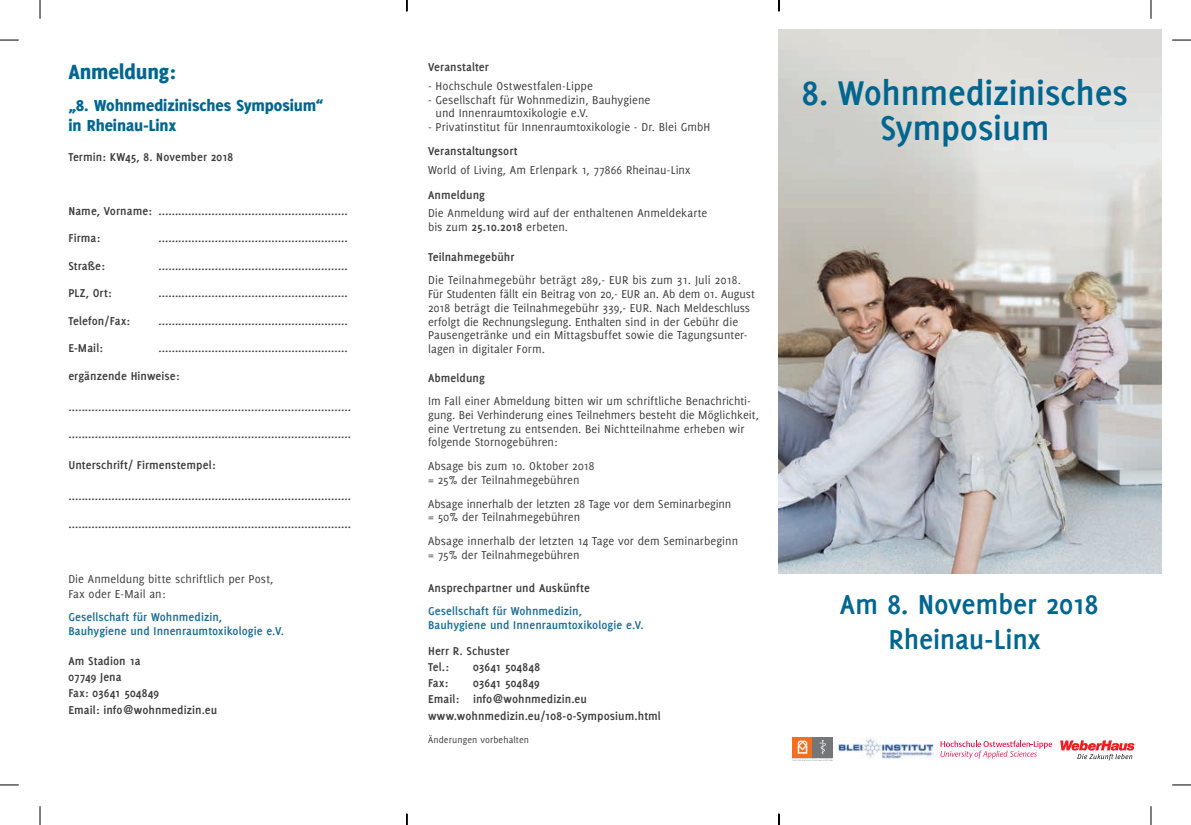
<style>
.page{position:relative;width:1191px;height:825px;background:#fff}
.page>*{position:absolute;margin:0;border:0;box-sizing:border-box;transform-origin:0 0}
.t1{font:700 37.5px/35px "Delicious";letter-spacing:-.01em;color:#01668f;text-align:center}
.t2{font:700 30px/34.6px "Delicious";letter-spacing:-.005em;color:#01668f;text-align:center}
.t3{font:800 22.5px "Delicious";letter-spacing:-.005em;color:#01668f}
.t4{font:800 17.5px/20px "Delicious";letter-spacing:-.005em;color:#01668f}
.t5{font:700 12.5px/16px "Delicious";letter-spacing:.005em;color:#3e3e3f}
.t6{font:12.5px/13.8px "Delicious";color:#3e3e3f}
.t7{font:700 12.5px/13.8px "Delicious";letter-spacing:.005em;color:#206e96}
.t8{font:10px "Delicious";letter-spacing:.01em;color:#3e3e3f}
.s1{font-weight:700}
</style>
<div class="page">
<img style="left:779px;top:29px;width:382px;height:544px">
<div style="left:792px;top:736px;width:20px;height:20px;background:#f36e21"></div>
<div style="left:812px;top:736px;width:21px;height:20px;background:#757679"></div>
<svg style="left:792px;top:740px;width:40px;height:20px"></svg>
<img style="left:838px;top:737px;width:96px;height:21px">
<svg style="left:940px;top:740px;width:112px;height:18px"></svg>
<svg style="left:1060px;top:740px;width:74px;height:20px"></svg>
<svg style="left:0;top:39px;width:19px;height:2px"></svg>
<svg style="left:1172px;top:39px;width:19px;height:2px"></svg>
<svg style="left:0;top:784px;width:19px;height:1px"></svg>
<svg style="left:1172px;top:784px;width:19px;height:1px"></svg>
<svg style="left:39px;top:0;width:2px;height:19px"></svg>
<svg style="left:39px;top:806px;width:2px;height:18px"></svg>
<svg style="left:1150px;top:0;width:2px;height:19px"></svg>
<svg style="left:1150px;top:806px;width:2px;height:18px"></svg>
<svg style="left:406px;top:0;width:2px;height:11px"></svg>
<svg style="left:406px;top:813px;width:2px;height:11px"></svg>
<svg style="left:778px;top:0;width:2px;height:11px"></svg>
<svg style="left:778px;top:813px;width:2px;height:11px"></svg>
<h3 class="t3" style="left:68px;top:58px;width:109px">Anmeldung:</h3>
<h3 class="t4" style="left:68px;top:95px;width:257px">„8. Wohnmedizinisches Symposium“ in Rheinau-Linx</h3>
<p class="t5" style="left:68px;top:149px;width:166px">Termin: KW45, 8. November 2018</p>
<p class="t5" style="left:68px;top:202px;width:281px">Name, Vorname: .........................................................</p>
<p class="t5" style="left:68px;top:230px;width:33px">Firma:</p>
<p class="t5" style="left:158px;top:230px;width:191px">.........................................................</p>
<p class="t5" style="left:68px;top:257px;width:38px">Straße:</p>
<p class="t5" style="left:158px;top:257px;width:191px">.........................................................</p>
<p class="t5" style="left:68px;top:285px;width:45px">PLZ, Ort:</p>
<p class="t5" style="left:158px;top:285px;width:191px">.........................................................</p>
<p class="t5" style="left:68px;top:312px;width:63px">Telefon/Fax:</p>
<p class="t5" style="left:158px;top:312px;width:191px">.........................................................</p>
<p class="t5" style="left:68px;top:340px;width:36px">E-Mail:</p>
<p class="t5" style="left:158px;top:340px;width:191px">.........................................................</p>
<p class="t5" style="left:68px;top:367px;width:113px">ergänzende Hinweise:</p>
<p class="t5" style="left:68px;top:398px;width:284px">.....................................................................................</p>
<p class="t5" style="left:68px;top:426px;width:284px">.....................................................................................</p>
<p class="t5" style="left:68px;top:457px;width:149px">Unterschrift/ Firmenstempel:</p>
<p class="t5" style="left:68px;top:488px;width:284px">.....................................................................................</p>
<p class="t5" style="left:68px;top:515px;width:284px">.....................................................................................</p>
<p class="t6" style="left:68px;top:570px;width:207px;line-height:15px">Die Anmeldung bitte schriftlich per Post,<br>Fax oder E-Mail an:</p>
<p class="t7" style="left:68px;top:609px;width:217px">Gesellschaft für Wohnmedizin,<br>Bauhygiene und Innenraumtoxikologie e.V.</p>
<p class="t5" style="left:68px;top:652px;width:92px">Am Stadion 1a<br>07749 Jena<br>Fax: 03641 504849</p>
<p class="t5" style="left:68px;top:701px;width:150px">Email: info@wohnmedizin.eu</p>
<p class="t5" style="left:428px;top:59px;width:62px">Veranstalter</p>
<p class="t6" style="left:428px;top:79px;width:166px">- Hochschule Ostwestfalen-Lippe</p>
<p class="t6" style="left:436px;top:92px;width:216px;text-indent:-8px">- Gesellschaft für Wohnmedizin, Bauhygiene und Innenraumtoxikologie e.V.</p>
<p class="t6" style="left:428px;top:120px;width:284px">- Privatinstitut für Innenraumtoxikologie - Dr. Blei GmbH</p>
<p class="t5" style="left:428px;top:143px;width:91px">Veranstaltungsort</p>
<p class="t6" style="left:428px;top:163px;width:264px">World of Living, Am Erlenpark 1, 77866 Rheinau-Linx</p>
<p class="t5" style="left:428px;top:186px;width:58px">Anmeldung</p>
<p class="t6" style="left:428px;top:206px;width:281px">Die Anmeldung wird auf der enthaltenen Anmeldekarte bis zum <span class="s1">25.10.2018</span> erbeten.</p>
<p class="t5" style="left:428px;top:249px;width:88px">Teilnahmegebühr</p>
<p class="t6" style="left:428px;top:273px;width:328px">Die Teilnahmegebühr beträgt 289,- EUR bis zum 31. Juli 2018.<br>Für Studenten fällt ein Beitrag von 20,- EUR an. Ab dem 01. August 2018 beträgt die Teilnahmegebühr 339,- EUR. Nach Meldeschluss erfolgt die Rechnungslegung. Enthalten sind in der Gebühr die Pausengetränke und ein Mittagsbuffet sowie die Tagungsunter&shy;lagen in digitaler Form.</p>
<p class="t5" style="left:428px;top:369px;width:58px">Abmeldung</p>
<p class="t6" style="left:428px;top:394px;width:332px">Im Fall einer Abmeldung bitten wir um schriftliche Benachrichti&shy;gung. Bei Verhinderung eines Teilnehmers besteht die Möglichkeit, eine Vertretung zu entsenden. Bei Nichtteilnahme erheben wir folgende Stornogebühren:</p>
<p class="t6" style="left:428px;top:459px;width:168px">Absage bis zum 10. Oktober 2018 = 25% der Teilnahmegebühren</p>
<p class="t6" style="left:428px;top:496px;width:305px">Absage innerhalb der letzten 28 Tage vor dem Seminarbeginn = 50% der Teilnahmegebühren</p>
<p class="t6" style="left:428px;top:534px;width:312px">Absage innerhalb der letzten 14 Tage vor dem Seminarbeginn = 75% der Teilnahmegebühren</p>
<p class="t5" style="left:428px;top:579px;width:163px">Ansprechpartner und Auskünfte</p>
<p class="t7" style="left:428px;top:604px;width:217px">Gesellschaft für Wohnmedizin,<br>Bauhygiene und Innenraumtoxikologie e.V.</p>
<p class="t5" style="left:428px;top:642px;width:83px">Herr R. Schuster<br>Tel.:</p>
<p class="t5" style="left:473px;top:658px;width:68px">03641 504848</p>
<p class="t5" style="left:428px;top:674px;width:234px;text-indent:45px">03641 504849<br>Email: info@wohnmedizin.eu www.wohnmedizin.eu/108-0-Symposium.html</p>
<p class="t8" style="left:428px;top:734px;width:103px">Änderungen vorbehalten</p>
<p class="t5" style="left:428px;top:674px;width:22px">Fax:</p>
<h1 class="t1" style="left:802px;top:74px;width:328px">8. Wohnmedizinisches<br>Symposium</h1>
<h2 class="t2" style="left:840px;top:586px;width:260px">Am 8. November 2018<br>Rheinau-Linx</h2>
</div>
